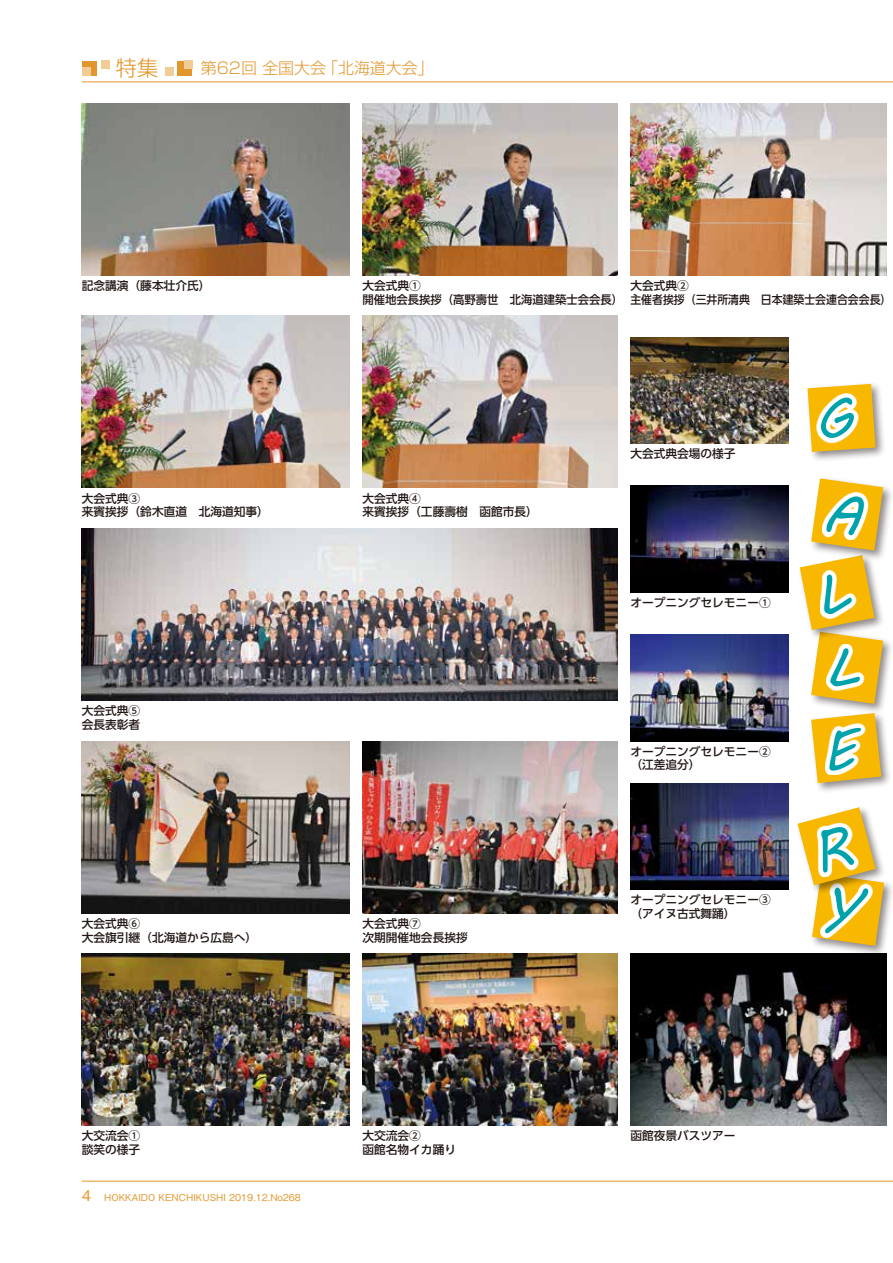
<style>
.page{position:relative;width:893px;height:1263px;background:#fff}
.page>*{position:absolute;margin:0;border:0;box-sizing:border-box;transform-origin:0 0}
.t1{font:300 15.9px "Shin Go Pro";color:#e2972d}
.t2{font:500 11.7px/13.8px "UD Shin Go Pro";color:#221815}
.t3{font:500 9.6px "Gothic BBB Pro";color:#e2972d}
.s1{font-size:21.3px}
.s2{font-size:14.85px}
</style>
<div class="page">
<hr style="left:82px;top:82px;width:811px;height:1px;background:#e2972d">
<hr style="left:82px;top:1181px;width:811px;height:1px;background:#e2972d">
<img style="left:82px;top:316px;width:268px;height:172px">
<img style="left:362px;top:316px;width:256px;height:172px">
<img style="left:362px;top:103px;width:256px;height:172px">
<img style="left:630px;top:103px;width:257px;height:172px">
<img style="left:630px;top:337px;width:159px;height:106px">
<img style="left:630px;top:486px;width:159px;height:106px">
<img style="left:630px;top:635px;width:159px;height:106px">
<img style="left:630px;top:783px;width:159px;height:107px">
<img style="left:82px;top:741px;width:268px;height:172px">
<img style="left:82px;top:954px;width:268px;height:172px">
<img style="left:362px;top:741px;width:256px;height:172px">
<img style="left:82px;top:103px;width:268px;height:172px">
<img style="left:630px;top:954px;width:257px;height:172px">
<img style="left:362px;top:954px;width:256px;height:172px">
<img style="left:82px;top:528px;width:536px;height:173px">
<div style="left:82px;top:61px;width:15px;height:14px;background:#e2972d"></div>
<div style="left:82px;top:67px;width:8px;height:8px;background:#f1cc97"></div>
<div style="left:101px;top:61px;width:8px;height:8px;background:#f1cc97"></div>
<div style="left:178px;top:61px;width:14px;height:14px;background:#e2972d"></div>
<div style="left:184px;top:61px;width:8px;height:8px;background:#f1cc97"></div>
<div style="left:165px;top:67px;width:8px;height:8px;background:#f1cc97"></div>
<div style="left:809px;top:871px;width:84px;height:86px;background:#221815;opacity:.5"></div>
<div style="left:809px;top:629px;width:84px;height:85px;background:#221815;opacity:.5"></div>
<div style="left:798px;top:553px;width:88px;height:88px;background:#fff"></div>
<div style="left:805px;top:381px;width:82px;height:82px;background:#221815;opacity:.5"></div>
<div style="left:809px;top:476px;width:84px;height:85px;background:#221815;opacity:.5"></div>
<div style="left:809px;top:711px;width:83px;height:83px;background:#221815;opacity:.5"></div>
<div style="left:795px;top:805px;width:92px;height:91px;background:#221815;opacity:.5"></div>
<svg style="left:807px;top:384px;width:68px;height:68px"></svg>
<svg style="left:800px;top:478px;width:83px;height:226px"></svg>
<svg style="left:811px;top:713px;width:70px;height:70px"></svg>
<svg style="left:797px;top:807px;width:87px;height:139px"></svg>
<h1 class="t1" style="left:116px;top:55px;width:319px"><span class="s1">特集　　</span>第62回 全国大会「北海道大会」</h1>
<p class="t2" style="left:82px;top:278px;width:130px">記念講演（藤本壮介氏）</p>
<p class="t2" style="left:362px;top:278px;width:262px">大会式典①<br>開催地会長挨拶（高野壽世　北海道建築士会会長）</p>
<p class="t2" style="left:630px;top:278px;width:262px">大会式典②<br>主催者挨拶（三井所清典　日本建築士会連合会会長）</p>
<p class="t2" style="left:82px;top:491px;width:189px">大会式典③<br>来賓挨拶（鈴木直道　北海道知事）</p>
<p class="t2" style="left:362px;top:491px;width:177px">大会式典④<br>来賓挨拶（工藤壽樹　函館市長）</p>
<p class="t2" style="left:82px;top:703px;width:60px">大会式典⑤会長表彰者</p>
<p class="t2" style="left:82px;top:916px;width:177px">大会式典⑥<br>大会旗引継（北海道から広島へ）</p>
<p class="t2" style="left:362px;top:916px;width:107px">大会式典⑦<br>次期開催地会長挨拶</p>
<p class="t2" style="left:630px;top:446px;width:107px">大会式典会場の様子</p>
<p class="t2" style="left:630px;top:595px;width:142px">オープニングセレモニー①</p>
<p class="t2" style="left:630px;top:744px;width:142px">オープニングセレモニー②（江差追分）</p>
<p class="t2" style="left:630px;top:893px;width:142px">オープニングセレモニー③（アイヌ古式舞踊）</p>
<p class="t2" style="left:82px;top:1129px;width:60px">大交流会①談笑の様子</p>
<p class="t3" style="left:82px;top:1190px;width:221px"><span class="s2">4</span> HOKKAIDO KENCHIKUSHI 2019.12.No268</p>
<p class="t2" style="left:362px;top:1129px;width:60px">大交流会②</p>
<p class="t2" style="left:630px;top:1129px;width:107px">函館夜景バスツアー</p>
<p class="t2" style="left:362px;top:1142px;width:95px">函館名物イカ踊り</p>
</div>
